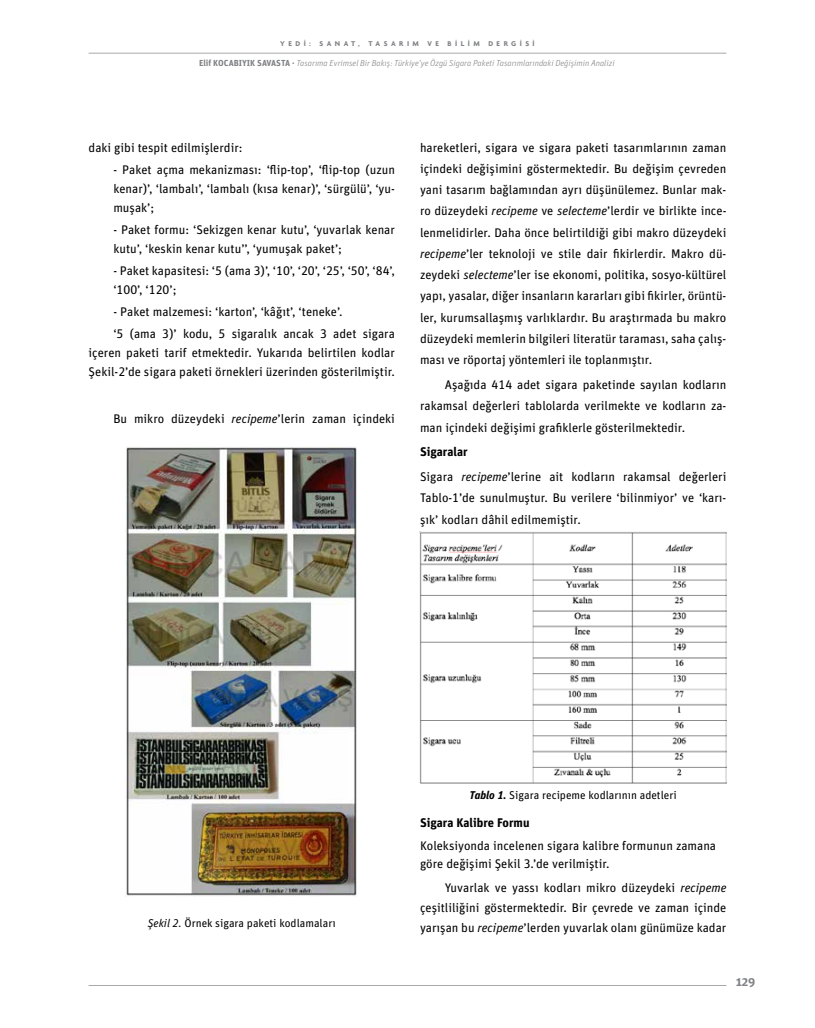
<style>
.page{position:relative;width:815px;height:1028px;background:#fff}
.page>*{position:absolute;margin:0;border:0;box-sizing:border-box;transform-origin:0 0}
.t1{font:12.5px/21.2px "FF Unit Pro";color:#000}
.t2{font:700 12.5px "FF Unit Pro";color:#000}
.t3{font:700 12.5px "Sarre";color:#808285}
.t4{font:11.25px "FF Unit Pro";color:#000}
.t5{font:italic 300 8.75px "FF Unit Pro";color:#808285}
.t6{font:700 7.5px "Agenda";letter-spacing:.46em;color:#808285}
.s1{font-weight:700;font-style:normal}
.s2{font-style:italic}
.s3{font-weight:700}
.s4{font-weight:700;font-style:italic}
</style>
<div class="page">
<hr style="left:89px;top:985px;width:637px;height:1px;background:#a7a9ac">
<hr style="left:89px;top:53px;width:637px;height:1px;background:#a7a9ac">
<img style="left:126px;top:446px;width:231px;height:450px">
<img style="left:420px;top:531px;width:306px;height:253px">
<p class="t6" style="left:280px;top:39px;width:256px">YEDİ: SANAT, TASARIM VE BİLİM DERGİSİ</p>
<p class="t5" style="left:199px;top:57px;width:417px"><span class="s1">Elif KOCABIYIK SAVASTA ·</span> Tasarıma Evrimsel Bir Bakış: Türkiye’ye Özgü Sigara Paketi Tasarımlarındaki Değişimin Analizi</p>
<p class="t1" style="left:89px;top:136px;width:155px">daki gibi tespit edilmişlerdir:</p>
<p class="t1" style="left:113px;top:160px;width:283px;line-height:18.8px;text-align:justify">- Paket açma mekanizması: ‘flip-top’, ‘flip-top (uzun kenar)’, ‘lambalı’, ‘lambalı (kısa kenar)’, ‘sürgülü’, ‘yu&shy;muşak’;</p>
<p class="t1" style="left:113px;top:219px;width:283px;line-height:18.8px">- Paket formu: ‘Sekizgen kenar kutu’, ‘yuvarlak kenar kutu’, ‘keskin kenar kutu’’, ‘yumuşak paket’;</p>
<p class="t1" style="left:113px;top:260px;width:283px;line-height:18.8px">- Paket kapasitesi: ‘5 (ama 3)’, ‘10’, ‘20’, ‘25’, ‘50’, ‘84’, ‘100’, ‘120’;</p>
<p class="t1" style="left:113px;top:300px;width:283px;line-height:22.2px">- Paket malzemesi: ‘karton’, ‘kâğıt’, ‘teneke’.<br>‘5 (ama 3)’ kodu, 5 sigaralık ancak 3 adet sigara</p>
<p class="t1" style="left:89px;top:343px;width:308px;line-height:18.8px">içeren paketi tarif etmektedir. Yukarıda belirtilen kodlar<br>Şekil-2’de sigara paketi örnekleri üzerinden gösterilmiştir.</p>
<p class="t1" style="left:113px;top:407px;width:283px">Bu mikro düzeydeki <span class="s2">recipeme</span>’lerin zaman içindeki</p>
<p class="t1" style="left:420px;top:136px;width:308px;text-align:justify">hareketleri, sigara ve sigara paketi tasarımlarının zaman içindeki değişimini göstermektedir. Bu değişim çevreden yani tasarım bağlamından ayrı düşünülemez. Bunlar mak&shy;ro düzeydeki <span class="s2">recipeme</span> ve <span class="s2">selecteme</span>’lerdir ve birlikte ince&shy;lenmelidirler. Daha önce belirtildiği gibi makro düzeydeki <span class="s2">recipeme</span>’ler teknoloji ve stile dair fikirlerdir. Makro dü&shy;zeydeki <span class="s2">selecteme</span>’ler ise ekonomi, politika, sosyo-kültürel yapı, yasalar, diğer insanların kararları gibi fikirler, örüntü&shy;ler, kurumsallaşmış varlıklardır. Bu araştırmada bu makro düzeydeki memlerin bilgileri literatür taraması, saha çalış&shy;ması ve röportaj yöntemleri ile toplanmıştır.</p>
<p class="t1" style="left:420px;top:373px;width:308px;text-align:justify;text-indent:25px">Aşağıda 414 adet sigara paketinde sayılan kodların rakamsal değerleri tablolarda verilmekte ve kodların za&shy;man içindeki değişimi grafiklerle gösterilmektedir.</p>
<p class="t1" style="left:420px;top:439px;width:308px;line-height:24.8px"><span class="s3">Sigaralar<br></span>Sigara <span class="s2">recipeme</span>’lerine ait kodların rakamsal değerleri</p>
<p class="t1" style="left:420px;top:487px;width:308px">Tablo-1’de sunulmuştur. Bu verilere ‘bilinmiyor’ ve ‘karı&shy;şık’ kodları dâhil edilmemiştir.</p>
<p class="t4" style="left:148px;top:915px;width:189px"><span class="s2">Şekil 2.</span> Örnek sigara paketi kodlamaları</p>
<p class="t4" style="left:470px;top:787px;width:209px"><span class="s4">Tablo 1.</span> Sigara recipeme kodlarının adetleri</p>
<p class="t2" style="left:420px;top:814px;width:111px">Sigara Kalibre Formu</p>
<p class="t1" style="left:420px;top:835px;width:298px;line-height:18.8px">Koleksiyonda incelenen sigara kalibre formunun zamana göre değişimi Şekil 3.’de verilmiştir.</p>
<p class="t1" style="left:420px;top:877px;width:308px;line-height:20px;text-align:justify;text-indent:25px">Yuvarlak ve yassı kodları mikro düzeydeki <span class="s2">recipeme </span>çeşitliliğini göstermektedir. Bir çevrede ve zaman içinde yarışan bu <span class="s2">recipeme</span>’lerden yuvarlak olanı günümüze kadar</p>
<p class="t3" style="left:736px;top:974px;width:21px">129</p>
</div>
